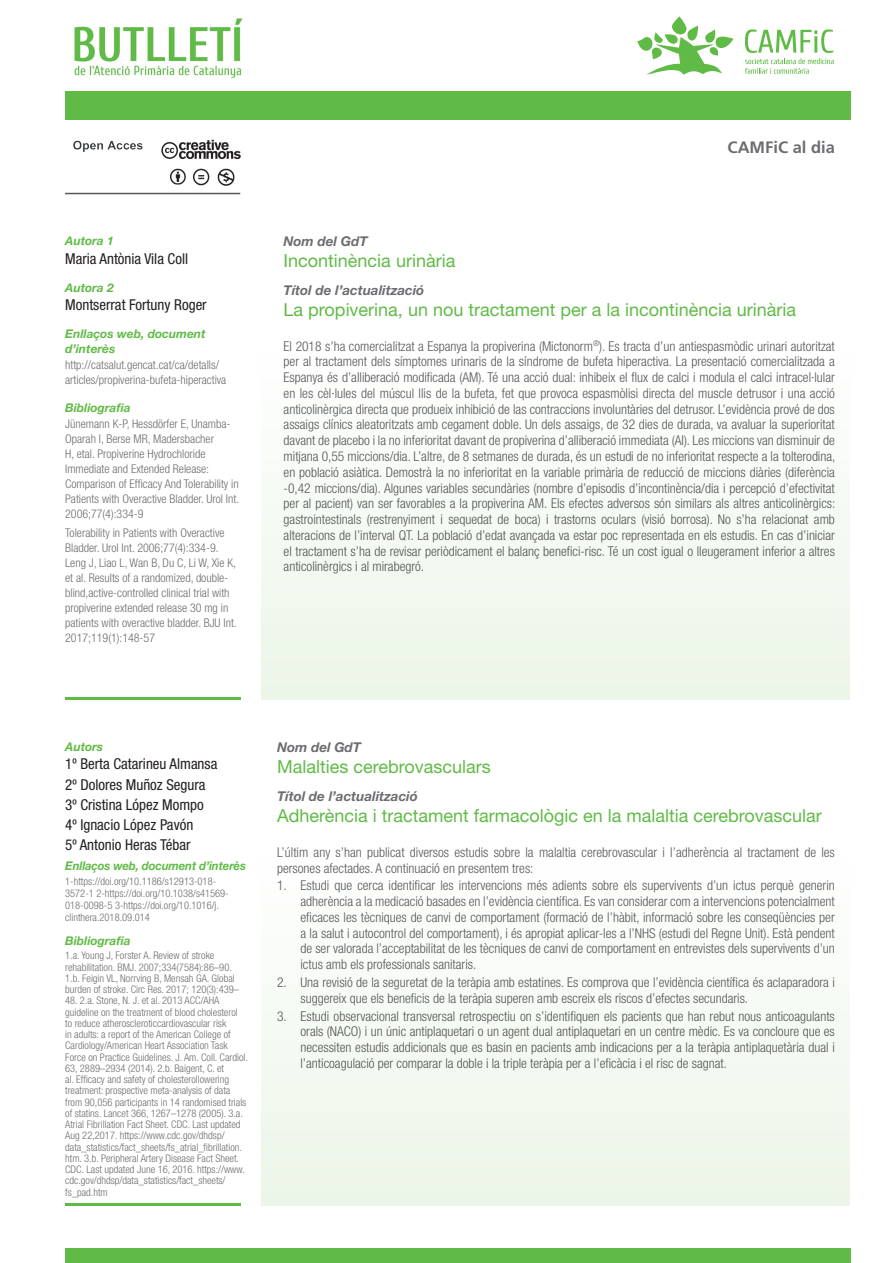
<style>
.page{position:relative;width:893px;height:1263px;background:#fff}
.page>*{position:absolute;margin:0;border:0;box-sizing:border-box;transform-origin:0 0}
.t1{font:18px "Helvetica Neue LT Std";color:#60bb46}
.t2{font:700 16.5px "Frutiger LT Std";color:#6c6d70}
.Autor_negro{font:condensed 15px "Helvetica Neue LT Std";color:#231f20}
.t3{font:300 condensed 13.5px/15.8px "Helvetica Neue LT Std";color:#57585a;text-align:justify}
.t4{font:italic 700 13.5px "Helvetica Neue LT Std";color:#6c6d70}
.Enlaces_negro{font:300 condensed 12px/15px "Helvetica Neue LT Std";color:#6c6d70}
.Autor_verde{font:italic 700 12px/15px "Helvetica Neue LT Std";color:#60bb46}
.Autor_verde-2{font:italic 700 12px "Helvetica Neue LT Std";color:#60bb46;scale:.95 1}
.Enlaces_negro-2{font:300 condensed 10.5px/11.2px "Helvetica Neue LT Std";color:#6c6d70}
</style>
<div class="page">
<div style="left:261px;top:236px;width:589px;height:463px;background:linear-gradient(to right,#f7fbf6,#f7fbf6)"></div>
<div style="left:261px;top:742px;width:589px;height:463px;background:linear-gradient(to right,#f7fbf6,#f7fbf6)"></div>
<svg style="left:637px;top:16px;width:96px;height:59px"></svg>
<svg style="left:745px;top:29px;width:89px;height:45px"></svg>
<div style="left:65px;top:91px;width:786px;height:28px;background:#60bb46"></div>
<div style="left:65px;top:1249px;width:786px;height:14px;background:#60bb46"></div>
<hr style="left:65px;top:1203px;width:175px;height:2px;background:#60bb46">
<hr style="left:65px;top:697px;width:175px;height:2px;background:#60bb46">
<img style="left:74px;top:18px;width:169px;height:60px">
<img style="left:161px;top:139px;width:80px;height:47px">
<hr style="left:65px;top:193px;width:175px;height:1px;background:#57585a">
<img style="left:73px;top:140px;width:70px;height:12px">
<p class="Autor_verde" style="left:65px;top:233px;width:50px">Autora 1</p>
<p class="Autor_negro" style="left:65px;top:250px;width:124px">Maria Antònia Vila Coll</p>
<p class="Autor_verde" style="left:65px;top:280px;width:50px">Autora 2</p>
<p class="Autor_negro" style="left:65px;top:296px;width:143px">Montserrat Fortuny Roger</p>
<p class="Autor_verde" style="left:65px;top:326px;width:142px">Enllaços web, document d’interès</p>
<p class="Enlaces_negro" style="left:65px;top:357px;width:163px">http://catsalut.gencat.cat/ca/detalls/ articles/propiverina-bufeta-hiperactiva</p>
<p class="Autor_verde" style="left:65px;top:400px;width:67px">Bibliografia</p>
<p class="Enlaces_negro" style="left:65px;top:416px;width:176px">Jünemann K-P, Hessdörfer E, Unamba-Oparah I, Berse MR, Madersbacher<br>H, etal. Propiverine Hydrochloride Immediate and Extended Release:<br>Comparison of Efficacy And Tolerability in Patients with Overactive Bladder. Urol Int.<br>2006;77(4):334-9</p>
<p class="Enlaces_negro" style="left:65px;top:525px;width:173px">Tolerability in Patients with Overactive Bladder. Urol Int. 2006;77(4):334-9.<br>Leng J, Liao L, Wan B, Du C, Li W, Xie K, et al. Results of a randomized, double&shy;blind,active-controlled clinical trial with propiverine extended release 30 mg in patients with overactive bladder. BJU Int.<br>2017;119(1):148-57</p>
<p class="t2" style="left:728px;top:138px;width:109px">CAMFiC al dia</p>
<p class="t4" style="left:284px;top:233px;width:85px">Nom del GdT</p>
<h1 class="t1" style="left:284px;top:250px;width:173px">Incontinència urinària</h1>
<p class="t4" style="left:284px;top:282px;width:142px">Títol de l’actualització</p>
<h1 class="t1" style="left:284px;top:299px;width:514px">La propiverina, un nou tractament per a la incontinència urinària</h1>
<p class="t3" style="left:284px;top:338px;width:553px">El 2018 s’ha comercialitzat a Espanya la propiverina (Mictonorm<sup>®</sup>). Es tracta d’un antiespasmòdic urinari autoritzat per al tractament dels símptomes urinaris de la síndrome de bufeta hiperactiva. La presentació comercialitzada a Espanya és d’alliberació modificada (AM). Té una acció dual: inhibeix el flux de calci i modula el calci intracel·lular en les cèl·lules del múscul llis de la bufeta, fet que provoca espasmòlisi directa del muscle detrusor i una acció anticolinèrgica directa que produeix inhibició de las contraccions involuntàries del detrusor. L’evidència prové de dos assaigs clínics aleatoritzats amb cegament doble. Un dels assaigs, de 32 dies de durada, va avaluar la superioritat davant de placebo i la no inferioritat davant de propiverina d’alliberació immediata (AI). Les miccions van disminuir de mitjana 0,55 miccions/dia. L’altre, de 8 setmanes de durada, és un estudi de no inferioritat respecte a la tolterodina, en població asiàtica. Demostrà la no inferioritat en la variable primària de reducció de miccions diàries (diferència -0,42 miccions/dia). Algunes variables secundàries (nombre d’episodis d’incontinència/dia i percepció d’efectivitat per al pacient) van ser favorables a la propiverina AM. Els efectes adversos són similars als altres anticolinèrgics: gastrointestinals (restrenyiment i sequedat de boca) i trastorns oculars (visió borrosa). No s’ha relacionat amb alteracions de l’interval QT. La població d’edat avançada va estar poc representada en els estudis. En cas d’iniciar el tractament s’ha de revisar periòdicament el balanç benefici-risc. Té un cost igual o lleugerament inferior a altres anticolinèrgics i al mirabegró.</p>
<p class="Autor_verde" style="left:65px;top:738px;width:40px">Autors</p>
<p class="Autor_negro" style="left:65px;top:755px;width:154px">1º Berta Catarineu Almansa</p>
<p class="Autor_negro" style="left:65px;top:776px;width:142px">2º Dolores Muñoz Segura</p>
<p class="Autor_negro" style="left:65px;top:796px;width:140px">3º Cristina López Mompo</p>
<p class="Autor_negro" style="left:65px;top:816px;width:130px">4º Ignacio López Pavón</p>
<p class="Autor_negro" style="left:65px;top:836px;width:127px">5º Antonio Heras Tébar</p>
<p class="Autor_verde-2" style="left:65px;top:858px;width:192px">Enllaços web, document d’interès</p>
<p class="Enlaces_negro-2" style="left:65px;top:875px;width:165px;line-height:12px">1-https://doi.org/10.1186/s12913-018- 3572-1 2-https://doi.org/10.1038/s41569- 018-0098-5 3-https://doi.org/10.1016/j. clinthera.2018.09.014</p>
<p class="Autor_verde" style="left:65px;top:933px;width:67px">Bibliografia</p>
<p class="Enlaces_negro-2" style="left:65px;top:950px;width:175px">1.a. Young J, Forster A. Review of stroke rehabilitation. BMJ. 2007;334(7584):86–90.<br>1.b. Feigin VL, Norrving B, Mensah GA. Global burden of stroke. Circ Res. 2017; 120(3):439–</p>
<p class="Enlaces_negro-2" style="left:65px;top:995px;width:184px">48. 2.a. Stone, N. J. et al. 2013 ACC/AHA guideline on the treatment of blood cholesterol<br>to reduce atheroscleroticcardiovascular risk<br>in adults: a report of the American College of Cardiology/American Heart Association Task Force on Practice Guidelines. J. Am. Coll. Cardiol.<br>63, 2889–2934 (2014). 2.b. Baigent, C. et<br>al. Efficacy and safety of cholesterollowering treatment: prospective meta-analysis of data from 90,056 participants in 14 randomised trials of statins. Lancet 366, 1267–1278 (2005). 3.a.<br>Atrial Fibrillation Fact Sheet. CDC. Last updated Aug 22,2017. https://www.cdc.gov/dhdsp/ data_statistics/fact_sheets/fs_atrial_fibrillation. htm. 3.b. Peripheral Artery Disease Fact Sheet.<br>CDC. Last updated June 16, 2016. https://www. cdc.gov/dhdsp/data_statistics/fact_sheets/ fs_pad.htm</p>
<p class="t4" style="left:277px;top:739px;width:85px">Nom del GdT</p>
<h1 class="t1" style="left:277px;top:756px;width:215px">Malalties cerebrovasculars</h1>
<p class="t4" style="left:277px;top:788px;width:142px">Títol de l’actualització</p>
<h1 class="t1" style="left:277px;top:805px;width:546px">Adherència i tractament farmacològic en la malaltia cerebrovascular</h1>
<p class="t3" style="left:277px;top:844px;width:559px">L’últim any s’han publicat diversos estudis sobre la malaltia cerebrovascular i l’adherència al tractament de les persones afectades. A continuació en presentem tres:</p>
<p class="t3" style="left:300px;top:878px;width:536px;text-indent:-23px">1. Estudi que cerca identificar les intervencions més adients sobre els supervivents d’un ictus perquè generin adherència a la medicació basades en l’evidència científica. Es van considerar com a intervencions potencialment eficaces les tècniques de canvi de comportament (formació de l’hàbit, informació sobre les conseqüències per a la salut i autocontrol del comportament), i és apropiat aplicar-les a l’NHS (estudi del Regne Unit). Està pendent de ser valorada l’acceptabilitat de les tècniques de canvi de comportament en entrevistes dels supervivents d’un ictus amb els professionals sanitaris.</p>
<p class="t3" style="left:300px;top:974px;width:536px;text-indent:-23px">2. Una revisió de la seguretat de la teràpia amb estatines. Es comprova que l’evidència científica és aclaparadora i suggereix que els beneficis de la teràpia superen amb escreix els riscos d’efectes secundaris.</p>
<p class="t3" style="left:300px;top:1008px;width:536px;text-indent:-23px">3. Estudi observacional transversal retrospectiu on s’identifiquen els pacients que han rebut nous anticoagulants orals (NACO) i un únic antiplaquetari o un agent dual antiplaquetari en un centre mèdic. Es va concloure que es necessiten estudis addicionals que es basin en pacients amb indicacions per a la teràpia antiplaquetària dual i l’anticoagulació per comparar la doble i la triple teràpia per a l’eficàcia i el risc de sagnat.</p>
</div>
